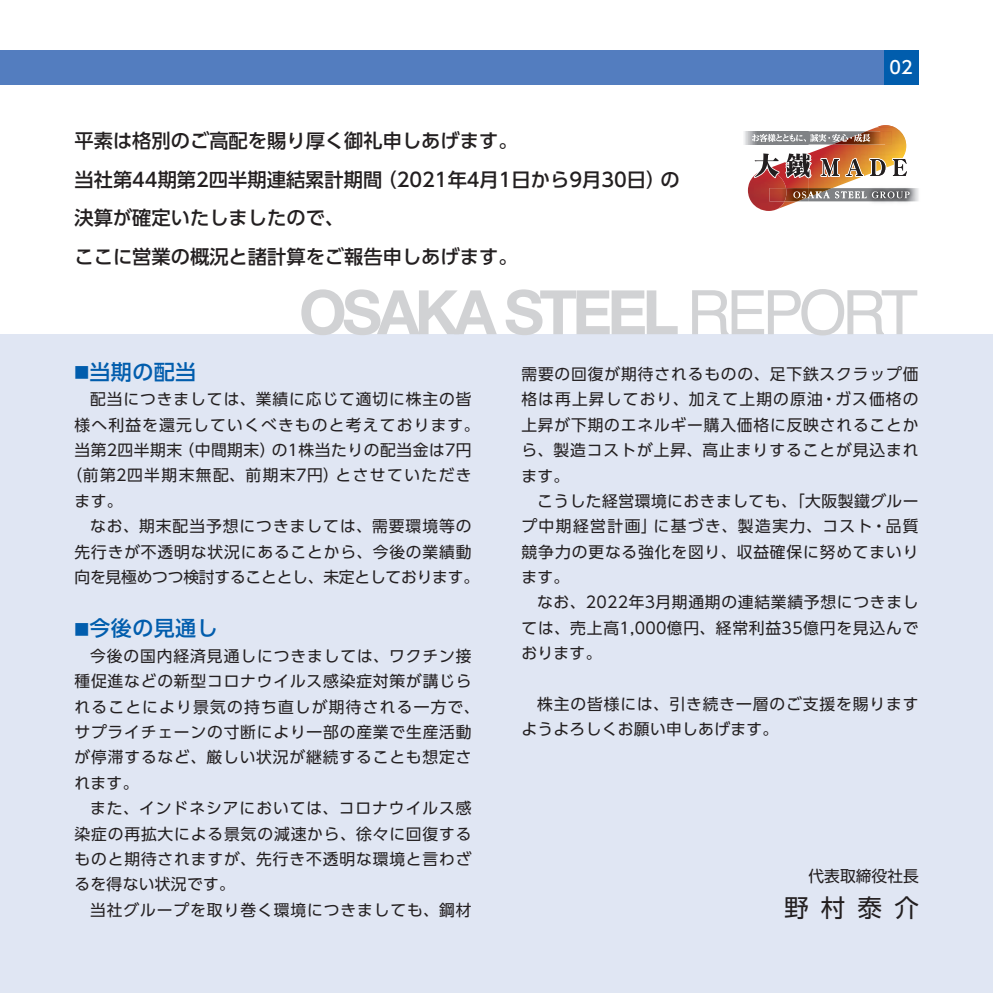
<style>
.page{position:relative;width:993px;height:993px;background:#fff}
.page>*{position:absolute;margin:0;border:0;box-sizing:border-box;transform-origin:0 0}
.t1{font:700 61.25px "Helvetica Neue";letter-spacing:-.075em;color:#d1d2d4}
.t2{font:24.5px "UD Shin Go Pro";color:#231f20}
.t3{font:500 21px "UD Shin Go Pro";letter-spacing:.02em;color:#015dad}
.t4{font:500 19.25px/38.5px "UD Shin Go Pro";color:#231f20}
.t5{font:500 17.5px "UD Shin Go Pro";color:#fff}
.t6{font:15.75px/25.4px "UD Shin Go Pro";letter-spacing:.055em;color:#231f20;text-align:justify}
.t7{font:15.75px "UD Shin Go Pro";letter-spacing:.035em;color:#231f20}
.t8{font:15.75px "UD Shin Go Pro";letter-spacing:-.015em;color:#231f20}
.t9{font:15.75px "UD Shin Go Pro";letter-spacing:.09em;color:#231f20}
.t10{font:15.75px "UD Shin Go Pro";letter-spacing:.075em;color:#231f20}
.t11{font:15.75px "UD Shin Go Pro";color:#231f20}
.s1{font-family:"Helvetica";font-weight:400}
.s2{font-size:14.7px}
</style>
<div class="page">
<div style="left:0;top:334px;width:992px;height:658px;background:#e0e6f3"></div>
<div style="left:0;top:50px;width:918px;height:34px;background:#537dbf"></div>
<div style="left:883px;top:50px;width:35px;height:34px;background:#015dad"></div>
<img style="left:909px;top:188px;width:10px;height:14px">
<svg style="left:744px;top:125px;width:165px;height:86px"></svg>
<p class="t4" style="left:74px;top:121px;width:606px">平素は格別のご高配を賜り厚く御礼申しあげます。<br>当社第44期第2四半期連結累計期間（2021年4月1日から9月30日）の決算が確定いたしましたので、<br>ここに営業の概況と諸計算をご報告申しあげます。</p>
<p class="t5" style="left:889px;top:53px;width:25px">02</p>
<h1 class="t1" style="left:299px;top:264px;width:620px">OSAKA STEEL <span class="s1">REPORT</span></h1>
<h3 class="t3" style="left:74px;top:354px;width:123px"><span class="s2">■</span>当期の配当</h3>
<p class="t6" style="left:90px;top:386px;width:383px">配当につきましては、業績に応じて適切に株主の皆</p>
<p class="t10" style="left:74px;top:411px;width:406px">様へ利益を還元していくべきものと考えております。</p>
<p class="t7" style="left:74px;top:437px;width:398px">当第2四半期末（中間期末）の1株当たりの配当金は7円</p>
<p class="t9" style="left:67px;top:462px;width:406px">（前第2四半期末無配、前期末7円）とさせていただき</p>
<p class="t6" style="left:74px;top:487px;width:50px">ます。</p>
<p class="t6" style="left:90px;top:513px;width:383px">なお、期末配当予想につきましては、需要環境等の</p>
<p class="t6" style="left:74px;top:538px;width:398px">先行きが不透明な状況にあることから、今後の業績動</p>
<p class="t8" style="left:74px;top:564px;width:406px">向を見極めつつ検討することとし、未定としております。</p>
<h3 class="t3" style="left:74px;top:611px;width:145px"><span class="s2">■</span>今後の見通し</h3>
<p class="t6" style="left:74px;top:642px;width:406px;text-align:left;text-indent:16px">今後の国内経済見通しにつきましては、ワクチン接種促進などの新型コロナウイルス感染症対策が講じられることにより景気の持ち直しが期待される一方で、サプライチェーンの寸断により一部の産業で生産活動が停滞するなど、厳しい状況が継続することも想定されます。</p>
<p class="t6" style="left:74px;top:794px;width:398px;text-indent:16px">また、インドネシアにおいては、コロナウイルス感染症の再拡大による景気の減速から、徐々に回復するものと期待されますが、先行き不透明な環境と言わざるを得ない状況です。</p>
<p class="t6" style="left:90px;top:896px;width:383px">当社グループを取り巻く環境につきましても、鋼材</p>
<p class="t6" style="left:521px;top:360px;width:398px">需要の回復が期待されるものの、足下鉄スクラップ価格は再上昇しており、加えて上期の原油・ガス価格の上昇が下期のエネルギー購入価格に反映されることから、製造コストが上昇、高止まりすることが見込まれます。</p>
<p class="t6" style="left:521px;top:487px;width:398px;text-indent:16px">こうした経営環境におきましても、「大阪製鐵グループ中期経営計画」に基づき、製造実力、コスト・品質競争力の更なる強化を図り、収益確保に努めてまいります。</p>
<p class="t6" style="left:521px;top:589px;width:398px;text-indent:16px">なお、2022年3月期通期の連結業績予想につきましては、売上高1,000億円、経常利益35億円を見込んでおります。</p>
<p class="t6" style="left:521px;top:690px;width:398px;text-indent:16px">株主の皆様には、引き続き一層のご支援を賜りますようよろしくお願い申しあげます。</p>
<p class="t11" style="left:808px;top:862px;width:112px">代表取締役社長</p>
<h2 class="t2" style="left:783px;top:887px;width:136px">野村泰介</h2>
</div>
